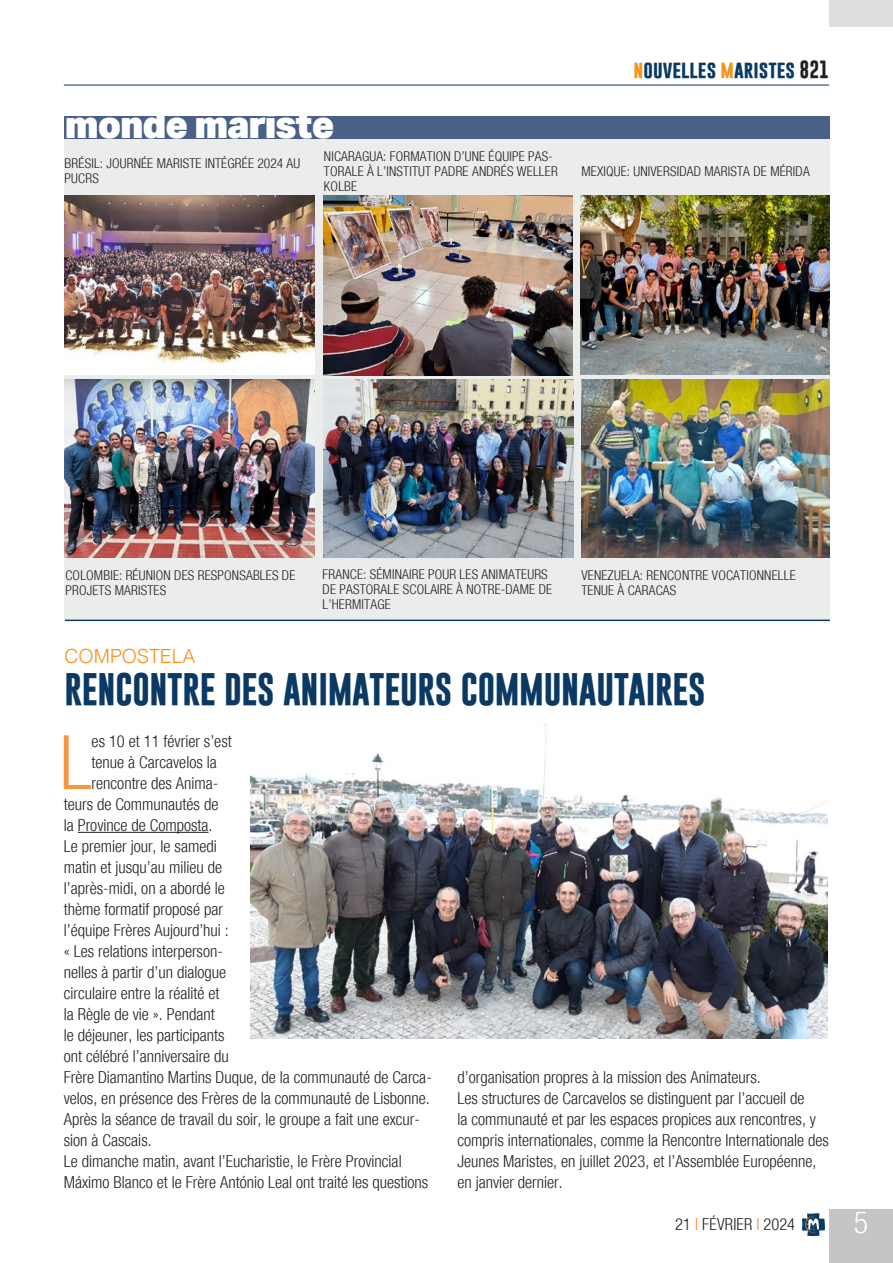
<style>
.page{position:relative;width:893px;height:1263px;background:#fff}
.page>*{position:absolute;margin:0;border:0;box-sizing:border-box;transform-origin:0 0}
.Testo_normal{font:300 condensed 75.3px "Helvetica Neue";color:#f79641}
.Titolo{font:900 37.5px "Aktiv Grotesk";letter-spacing:-.03em;color:#fff}
.Titolo-2{font:700 33px "Gobold";letter-spacing:-.01em;color:#0a3963}
.t1{font:300 condensed 30px "Helvetica Neue";color:#fff}
.Titolo-3{font:300 19.5px "Helvetica";color:#f7931d}
.t2{font:700 18px "Gobold";color:#0a3963}
.Testo_normal-2{font:300 condensed 16.5px/21px "Helvetica Neue";color:#231f20}
.DidacaliaFotos{font:300 condensed 13.5px/15px "Helvetica Neue";letter-spacing:.015em;color:#231f20}
.s1{color:#f7931d}
.s2{color:#231f20}
</style>
<div class="page">
<div style="left:829px;top:1209px;width:64px;height:54px;background:#c4c5c4"></div>
<hr style="left:64px;top:85px;width:765px;height:1px;background:#0a3963">
<svg style="left:802px;top:1213px;width:23px;height:23px"></svg>
<div style="left:829px;top:0;width:64px;height:27px;background:#dddede"></div>
<div style="left:65px;top:127px;width:765px;height:493px;background:#ebecec"></div>
<img style="left:65px;top:195px;width:249px;height:180px">
<img style="left:324px;top:195px;width:249px;height:180px">
<img style="left:323px;top:379px;width:250px;height:179px">
<img style="left:65px;top:379px;width:249px;height:179px">
<img style="left:581px;top:195px;width:249px;height:180px">
<hr style="left:65px;top:620px;width:765px;height:1px;background:#0a3963">
<div style="left:65px;top:116px;width:765px;height:23px;background:#496187"></div>
<img style="left:581px;top:379px;width:249px;height:179px">
<hr style="left:78px;top:832px;width:131px;height:1px;background:#231f20">
<img style="left:251px;top:723px;width:577px;height:315px">
<p class="Titolo" style="left:65px;top:100px;width:271px">monde mariste</p>
<p class="DidacaliaFotos" style="left:65px;top:156px;width:237px">BRÉSIL: JOURNÉE MARISTE INTÉGRÉE 2024 AU<br>PUCRS</p>
<p class="DidacaliaFotos" style="left:324px;top:149px;width:235px">NICARAGUA: FORMATION D’UNE ÉQUIPE PAS-<br>TORALE À L’INSTITUT PADRE ANDRÉS WELLER<br>KOLBE</p>
<p class="t2" style="left:634px;top:57px;width:197px"><span class="s1">n</span>ouvelles <span class="s1">m</span>aristes <span class="s2">821</span></p>
<p class="DidacaliaFotos" style="left:581px;top:163px;width:230px">MEXIQUE: UNIVERSIDAD MARISTA DE MÉRIDA</p>
<p class="DidacaliaFotos" style="left:65px;top:567px;width:231px">COLOMBIE: RÉUNION DES RESPONSABLES DE<br>PROJETS MARISTES</p>
<p class="DidacaliaFotos" style="left:323px;top:566px;width:231px">FRANCE: SÉMINAIRE POUR LES ANIMATEURS<br>DE PASTORALE SCOLAIRE À NOTRE-DAME DE<br>L’HERMITAGE</p>
<p class="DidacaliaFotos" style="left:581px;top:567px;width:216px">VENEZUELA: RENCONTRE VOCATIONNELLE<br>TENUE À CARACAS</p>
<p class="Titolo-3" style="left:65px;top:639px;width:133px">COMPOSTELA</p>
<p class="Titolo-2" style="left:65px;top:668px;width:643px">RENCONTRE DES ANIMATEURS COMMUNAUTAIRES</p>
<p class="Testo_normal" style="left:60px;top:719px;width:34px">L</p>
<p class="Testo_normal-2" style="left:92px;top:731px;width:142px">es 10 et 11 février s’est</p>
<p class="Testo_normal-2" style="left:92px;top:752px;width:127px">tenue à Carcavelos la</p>
<p class="Testo_normal-2" style="left:92px;top:773px;width:128px">rencontre des Anima-</p>
<p class="Testo_normal-2" style="left:64px;top:794px;width:156px">teurs de Communautés de</p>
<p class="Testo_normal-2" style="left:64px;top:815px;width:150px">la Province de Composta.</p>
<p class="Testo_normal-2" style="left:64px;top:836px;width:154px">Le premier jour, le samedi</p>
<p class="Testo_normal-2" style="left:64px;top:857px;width:160px">matin et jusqu’au milieu de</p>
<p class="Testo_normal-2" style="left:64px;top:878px;width:163px">l’après-midi, on a abordé le</p>
<p class="Testo_normal-2" style="left:64px;top:899px;width:161px">thème formatif proposé par</p>
<p class="Testo_normal-2" style="left:64px;top:920px;width:167px">l’équipe Frères Aujourd’hui :</p>
<p class="Testo_normal-2" style="left:64px;top:941px;width:161px">« Les relations interperson-</p>
<p class="Testo_normal-2" style="left:64px;top:962px;width:164px">nelles à partir d’un dialogue</p>
<p class="Testo_normal-2" style="left:64px;top:983px;width:157px">circulaire entre la réalité et</p>
<p class="Testo_normal-2" style="left:64px;top:1004px;width:153px">la Règle de vie ». Pendant</p>
<p class="Testo_normal-2" style="left:64px;top:1025px;width:162px">le déjeuner, les participants</p>
<p class="Testo_normal-2" style="left:64px;top:1046px;width:167px">ont célébré l’anniversaire du</p>
<p class="Testo_normal-2" style="left:64px;top:1067px;width:370px">Frère Diamantino Martins Duque, de la communauté de Carca-</p>
<p class="Testo_normal-2" style="left:64px;top:1088px;width:368px">velos, en présence des Frères de la communauté de Lisbonne.</p>
<p class="Testo_normal-2" style="left:64px;top:1109px;width:358px">Après la séance de travail du soir, le groupe a fait une excur-</p>
<p class="Testo_normal-2" style="left:64px;top:1130px;width:89px">sion à Cascais.</p>
<p class="Testo_normal-2" style="left:64px;top:1151px;width:366px">Le dimanche matin, avant l’Eucharistie, le Frère Provincial<br>Máximo Blanco et le Frère António Leal ont traité les questions</p>
<p class="Testo_normal-2" style="left:457px;top:1067px;width:305px">d’organisation propres à la mission des Animateurs.</p>
<p class="Testo_normal-2" style="left:457px;top:1088px;width:373px">Les structures de Carcavelos se distinguent par l’accueil de<br>la communauté et par les espaces propices aux rencontres, y compris internationales, comme la Rencontre Internationale des Jeunes Maristes, en juillet 2023, et l’Assemblée Européenne, en janvier dernier.</p>
<p class="Testo_normal-2" style="left:675px;top:1214px;width:121px">21 <span class="s1">I</span> FÉVRIER <span class="s1">I</span> 2024</p>
<h3 class="t1" style="left:854px;top:1205px;width:16px">5</h3>
</div>
